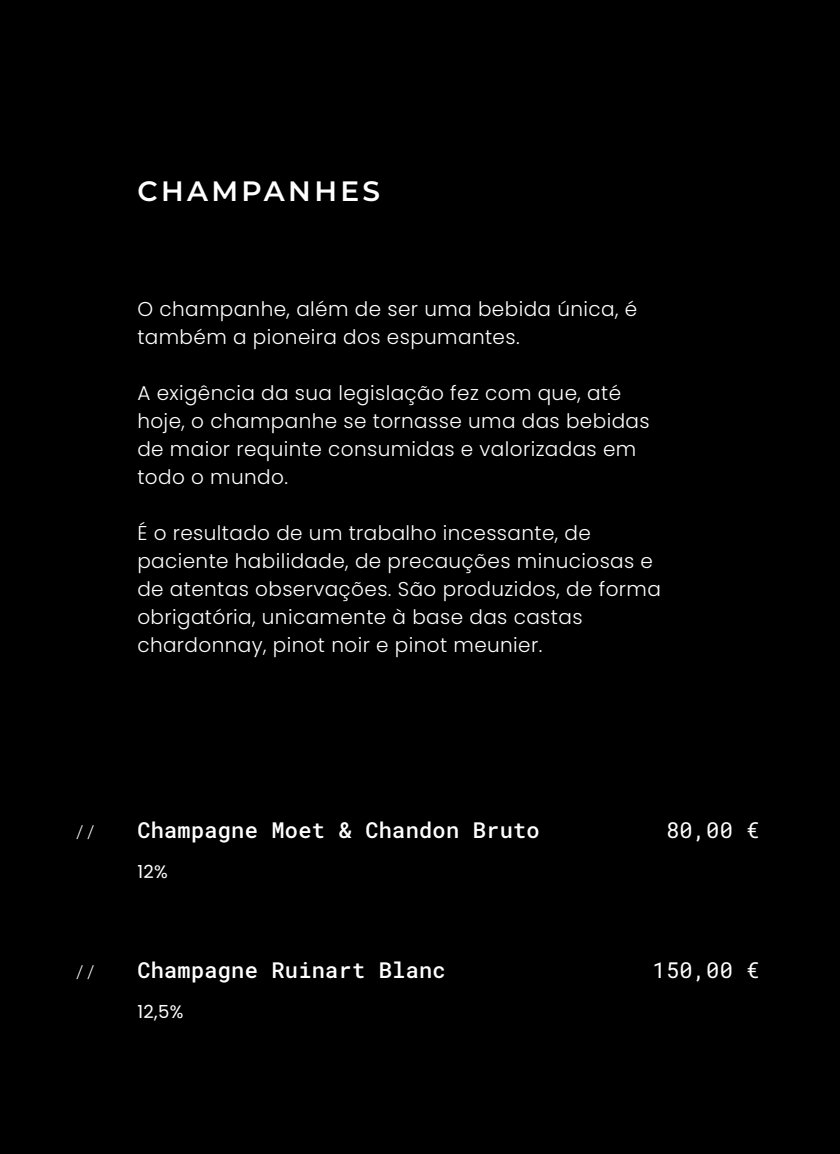
<style>
.page{position:relative;width:840px;height:1154px;background:#000}
.page>*{position:absolute;margin:0;border:0;box-sizing:border-box;transform-origin:0 0}
.t1{font:100 28px "Montserrat";letter-spacing:.12em;color:#fff}
.t2{font:22px "Roboto Mono";letter-spacing:.01em;color:#fff}
.t3{font:300 20px/28px "Poppins";letter-spacing:.02em;color:#fff}
.t4{font:18px "Poppins";color:#fff}
.t5{font:18px "Roboto Mono";color:#fff}
</style>
<div class="page">
<h1 class="t1" style="left:137px;top:173px;width:244px">CHAMPANHES</h1>
<p class="t3" style="left:137px;top:295px;width:501px">O champanhe, além de ser uma bebida única, é também a pioneira dos espumantes.</p>
<p class="t3" style="left:137px;top:379px;width:514px">A exigência da sua legislação fez com que, até hoje, o champanhe se tornasse uma das bebidas de maior requinte consumidas e valorizadas em todo o mundo.</p>
<p class="t3" style="left:137px;top:519px;width:525px">É o resultado de um trabalho incessante, de paciente habilidade, de precauções minuciosas e de atentas observações. São produzidos, de forma obrigatória, unicamente à base das castas chardonnay, pinot noir e pinot meunier.</p>
<p class="t5" style="left:74px;top:819px;width:23px">//</p>
<p class="t2" style="left:137px;top:814px;width:404px">Champagne Moet &amp; Chandon Bruto</p>
<p class="t2" style="left:666px;top:814px;width:95px">80,00 €</p>
<p class="t4" style="left:137px;top:861px;width:32px">12%</p>
<p class="t5" style="left:74px;top:959px;width:23px">//</p>
<p class="t2" style="left:137px;top:954px;width:310px">Champagne Ruinart Blanc</p>
<p class="t2" style="left:653px;top:954px;width:109px">150,00 €</p>
<p class="t4" style="left:137px;top:1001px;width:48px">12,5%</p>
</div>
